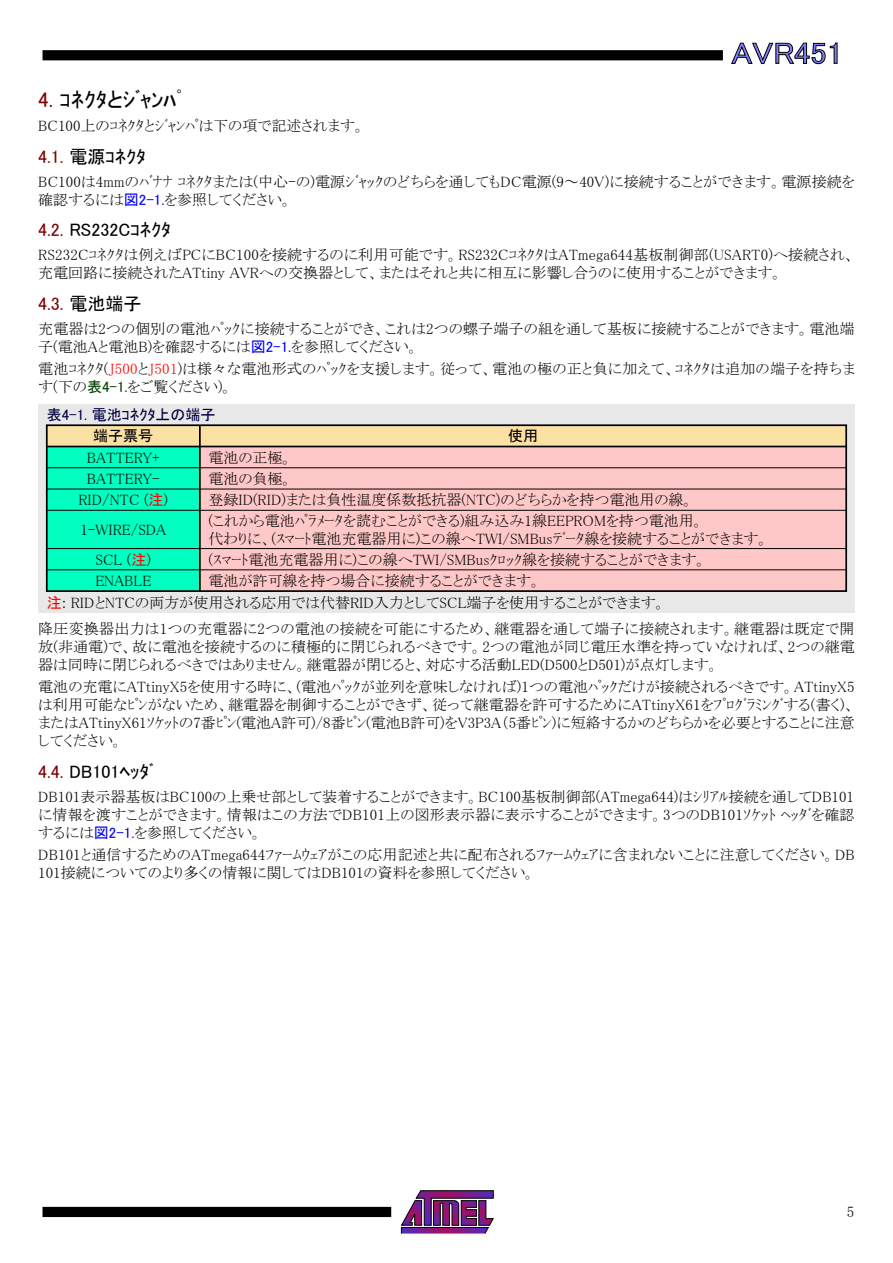
<style>
.page{position:relative;width:893px;height:1263px;background:#fff}
.page>*{position:absolute;margin:0;border:0;box-sizing:border-box;transform-origin:0 0}
.t1{font:30px "MS P Gothic";color:#8080ff;scale:1.1 1}
.t2{font:21px "MS P Gothic";color:#000}
.t3{font:18px "MS P Gothic";color:#000}
.t4{font:18px "MS P Gothic";color:#800000}
.t5{font:15px/18px "MS P Mincho";color:#000}
.t6{font:15px "MS P Gothic";color:#000040}
.t7{font:15px "MS P Gothic";color:#000}
.s1{color:#800000}
.s2{font-family:"MS P Gothic";color:#00f}
.s3{color:#000}
.s4{color:#f00}
.s5{font-family:"MS P Gothic";color:#004000}
.s6{font-family:"MS P Gothic";color:#f00}
</style>
<div class="page">
<svg style="left:401px;top:1190px;width:93px;height:44px"></svg>
<div style="left:43px;top:1207px;width:348px;height:10px;background:#000"></div>
<div style="left:43px;top:50px;width:680px;height:10px;background:#000"></div>
<svg style="left:731px;top:43px;width:106px;height:21px"></svg>
<div style="left:38px;top:404px;width:817px;height:208px;background:#e8e8e8"></div>
<div style="left:200px;top:446px;width:646px;height:145px;background:#ffc8c8"></div>
<div style="left:47px;top:446px;width:153px;height:145px;background:#00ffc0"></div>
<div style="left:47px;top:425px;width:799px;height:21px;background:#fce1a4"></div>
<div style="left:46px;top:424px;width:801px;height:168px;border:2px solid #000"></div>
<hr style="left:199px;top:425px;width:2px;height:166px;background:#000">
<hr style="left:47px;top:446px;width:799px;height:1px;background:#000">
<hr style="left:47px;top:467px;width:799px;height:1px;background:#000">
<hr style="left:47px;top:489px;width:799px;height:1px;background:#000">
<hr style="left:47px;top:510px;width:799px;height:1px;background:#000">
<hr style="left:47px;top:548px;width:799px;height:1px;background:#000">
<hr style="left:47px;top:569px;width:799px;height:1px;background:#000">
<h1 class="t1" style="left:731px;top:38px;width:103px">AVR451</h1>
<h2 class="t2" style="left:38px;top:89px;width:145px"><span class="s1">4.</span> ｺﾈｸﾀとｼﾞｬﾝﾊﾟ</h2>
<p class="t5" style="left:38px;top:117px;width:328px">BC100上のｺﾈｸﾀとｼﾞｬﾝﾊﾟは下の項で記述されます。</p>
<p class="t3" style="left:38px;top:147px;width:109px"><span class="s1">4.1.</span> 電源ｺﾈｸﾀ</p>
<p class="t5" style="left:38px;top:172px;width:818px">BC100は4mmのﾊﾞﾅﾅ ｺﾈｸﾀまたは(中心-の)電源ｼﾞｬｯｸのどちらを通してもDC電源(9～40V)に接続することができます。電源接続を確認するには<span class="s2">図2-1.</span>を参照してください。</p>
<p class="t3" style="left:38px;top:221px;width:134px"><span class="s1">4.2.</span> RS232Cｺﾈｸﾀ</p>
<p class="t5" style="left:38px;top:246px;width:818px">RS232Cｺﾈｸﾀは例えばPCにBC100を接続するのに利用可能です。RS232CｺﾈｸﾀはATmega644基板制御部(USART0)へ接続され、充電回路に接続されたATtiny AVRへの交換器として、またはそれと共に相互に影響し合うのに使用することができます。</p>
<p class="t4" style="left:38px;top:294px;width:105px">4.3. <span class="s3">電池端子</span></p>
<p class="t5" style="left:38px;top:319px;width:818px">充電器は2つの個別の電池ﾊﾟｯｸに接続することができ、これは2つの螺子端子の組を通して基板に接続することができます。電池端子(電池Aと電池B)を確認するには<span class="s2">図2-1.</span>を参照してください。</p>
<p class="t5" style="left:38px;top:360px;width:818px">電池ｺﾈｸﾀ(<span class="s4">J500</span>と<span class="s4">J501</span>)は様々な電池形式のﾊﾟｯｸを支援します。従って、電池の極の正と負に加えて、ｺﾈｸﾀは追加の端子を持ちます(下の<span class="s5">表4-1.</span>をご覧ください)。</p>
<p class="t6" style="left:47px;top:407px;width:170px">表4-1. 電池ｺﾈｸﾀ上の端子</p>
<p class="t7" style="left:93px;top:428px;width:61px">端子票号</p>
<p class="t7" style="left:508px;top:428px;width:31px">使用</p>
<p class="t5" style="left:87px;top:448px;width:74px">BATTERY+</p>
<p class="t5" style="left:208px;top:448px;width:86px">電池の正極。</p>
<p class="t5" style="left:87px;top:469px;width:74px">BATTERY-</p>
<p class="t5" style="left:208px;top:469px;width:86px">電池の負極。</p>
<p class="t5" style="left:78px;top:491px;width:91px">RID/NTC (<span class="s6">注</span>)</p>
<p class="t5" style="left:208px;top:489px;width:497px;line-height:20.7px">登録ID(RID)または負性温度係数抵抗器(NTC)のどちらかを持つ電池用の線。<br>(これから電池ﾊﾟﾗﾒｰﾀを読むことができる)組み込み1線EEPROMを持つ電池用。</p>
<p class="t5" style="left:208px;top:529px;width:562px">代わりに、(ｽﾏｰﾄ電池充電器用に)この線へTWI/SMBusﾃﾞｰﾀ線を接続することができます。</p>
<p class="t5" style="left:80px;top:515px;width:87px;line-height:29.7px;text-align:center">1-WIRE/SDA<br>SCL (<span class="s6">注</span>)</p>
<p class="t5" style="left:208px;top:550px;width:499px">(ｽﾏｰﾄ電池充電器用に)この線へTWI/SMBusｸﾛｯｸ線を接続することができます。</p>
<p class="t5" style="left:47px;top:569px;width:620px;line-height:21.9px;text-indent:162px">電池が許可線を持つ場合に接続することができます。<br><span class="s6">注</span>: RIDとNTCの両方が使用される応用では代替RID入力としてSCL端子を使用することができます。</p>
<p class="t5" style="left:38px;top:619px;width:818px;text-align:justify">降圧変換器出力は1つの充電器に2つの電池の接続を可能にするため、継電器を通して端子に接続されます。継電器は既定で開放(非通電)で、故に電池を接続するのに積極的に閉じられるべきです。2つの電池が同じ電圧水準を持っていなければ、2つの継電器は同時に閉じられるべきではありません。継電器が閉じると、対応する活動LED(D500とD501)が点灯します。</p>
<p class="t5" style="left:38px;top:678px;width:818px;text-align:justify">電池の充電にATtinyX5を使用する時に、(電池ﾊﾟｯｸが並列を意味しなければ)1つの電池ﾊﾟｯｸだけが接続されるべきです。ATtinyX5は利用可能なﾋﾟﾝがないため、継電器を制御することができず、従って継電器を許可するためにATtinyX61をﾌﾟﾛｸﾞﾗﾐﾝｸﾞする(書く)、またはATtinyX61ｿｹｯﾄの7番ﾋﾟﾝ(電池A許可)/8番ﾋﾟﾝ(電池B許可)をV3P3A（5番ﾋﾟﾝ)に短絡するかのどちらかを必要とすることに注意してください。</p>
<p class="t3" style="left:38px;top:762px;width:117px"><span class="s1">4.4.</span> DB101ﾍｯﾀﾞ</p>
<p class="t5" style="left:38px;top:787px;width:818px;text-align:justify">DB101表示器基板はBC100の上乗せ部として装着することができます。BC100基板制御部(ATmega644)はｼﾘｱﾙ接続を通してDB101に情報を渡すことができます。情報はこの方法でDB101上の図形表示器に表示することができます。3つのDB101ｿｹｯﾄ ﾍｯﾀﾞを確認するには<span class="s2">図2-1.</span>を参照してください。</p>
<p class="t5" style="left:38px;top:846px;width:818px">DB101と通信するためのATmega644ﾌｧｰﾑｳｪｱがこの応用記述と共に配布されるﾌｧｰﾑｳｪｱに含まれないことに注意してください。DB<br>101接続についてのより多くの情報に関してはDB101の資料を参照してください。</p>
<p class="t5" style="left:95px;top:571px;width:57px">ENABLE</p>
<p class="t5" style="left:847px;top:1202px;width:9px">5</p>
</div>
